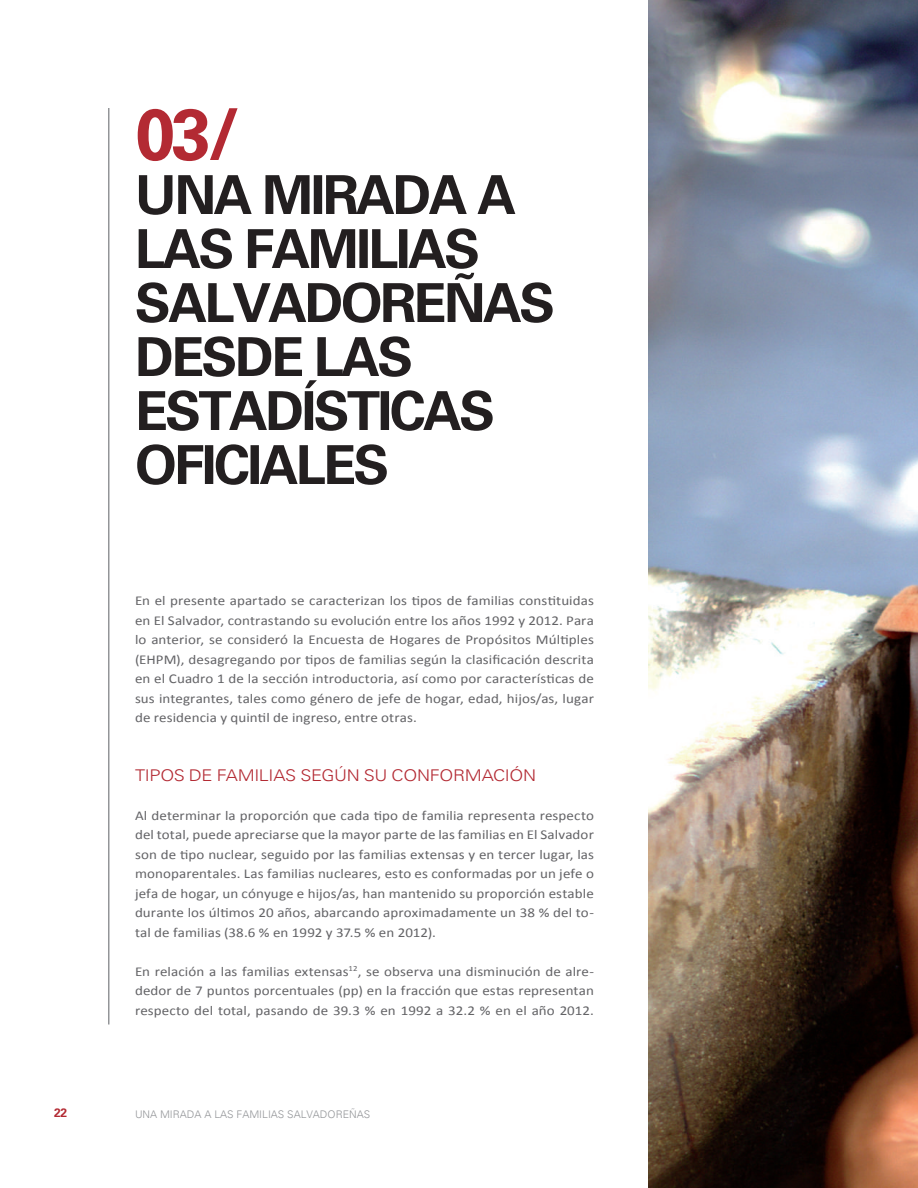
<style>
.page{position:relative;width:918px;height:1188px;background:#fff}
.page>*{position:absolute;margin:0;border:0;box-sizing:border-box;transform-origin:0 0}
.t1{font:700 72px "Univers";color:#b32a33}
.t2{font:700 54px/54px "Univers";letter-spacing:-.05em;color:#231f20}
.t3{font:300 16.2px "Univers";letter-spacing:-.02em;color:#b32a33;scale:1.11 1}
.t4{font:13.5px/19.5px "Calibri";letter-spacing:.005em;color:#636366;text-align:justify;scale:1.11 1}
.t5{font:700 12px "Univers";color:#b32a33}
.t6{font:300 10.5px "Univers";color:#939598}
</style>
<div class="page">
<img style="left:648px;top:0;width:270px;height:1188px">
<hr style="left:108px;top:108px;width:2px;height:916px;background:#939598">
<h1 class="t1" style="left:135px;top:92px;width:106px">03/</h1>
<h2 class="t2" style="left:135px;top:171px;width:422px">UNA MIRADA A<br>LAS FAMILIAS<br>SALVADOREÑAS<br>DESDE LAS<br>ESTADÍSTICAS<br>OFICIALES</h2>
<p class="t4" style="left:135px;top:591px;width:415px">En el presente apartado se caracterizan los tipos de familias constituidas en El Salvador, contrastando su evolución entre los años 1992 y 2012. Para lo anterior, se consideró la Encuesta de Hogares de Propósitos Múltiples (EHPM), desagregando por tipos de familias según la clasificación descrita en el Cuadro 1 de la sección introductoria, así como por características de sus integrantes, tales como género de jefe de hogar, edad, hijos/as, lugar de residencia y quintil de ingreso, entre otras.</p>
<p class="t3" style="left:135px;top:765px;width:363px">TIPOS DE FAMILIAS SEGÚN SU CONFORMACIÓN</p>
<p class="t4" style="left:135px;top:806px;width:415px">Al determinar la proporción que cada tipo de familia representa respecto del total, puede apreciarse que la mayor parte de las familias en El Salvador son de tipo nuclear, seguido por las familias extensas y en tercer lugar, las monoparentales. Las familias nucleares, esto es conformadas por un jefe o jefa de hogar, un cónyuge e hijos/as, han mantenido su proporción estable durante los últimos 20 años, abarcando aproximadamente un 38 % del to&shy;tal de familias (38.6 % en 1992 y 37.5 % en 2012).</p>
<p class="t4" style="left:135px;top:962px;width:415px">En relación a las familias extensas<sup>12</sup>, se observa una disminución de alre&shy;dedor de 7 puntos porcentuales (pp) en la fracción que estas representan respecto del total, pasando de 39.3 % en 1992 a 32.2 % en el año 2012.</p>
<p class="t5" style="left:54px;top:1106px;width:15px">22</p>
<p class="t6" style="left:135px;top:1108px;width:235px">UNA MIRADA A LAS FAMILIAS SALVADOREÑAS</p>
</div>
